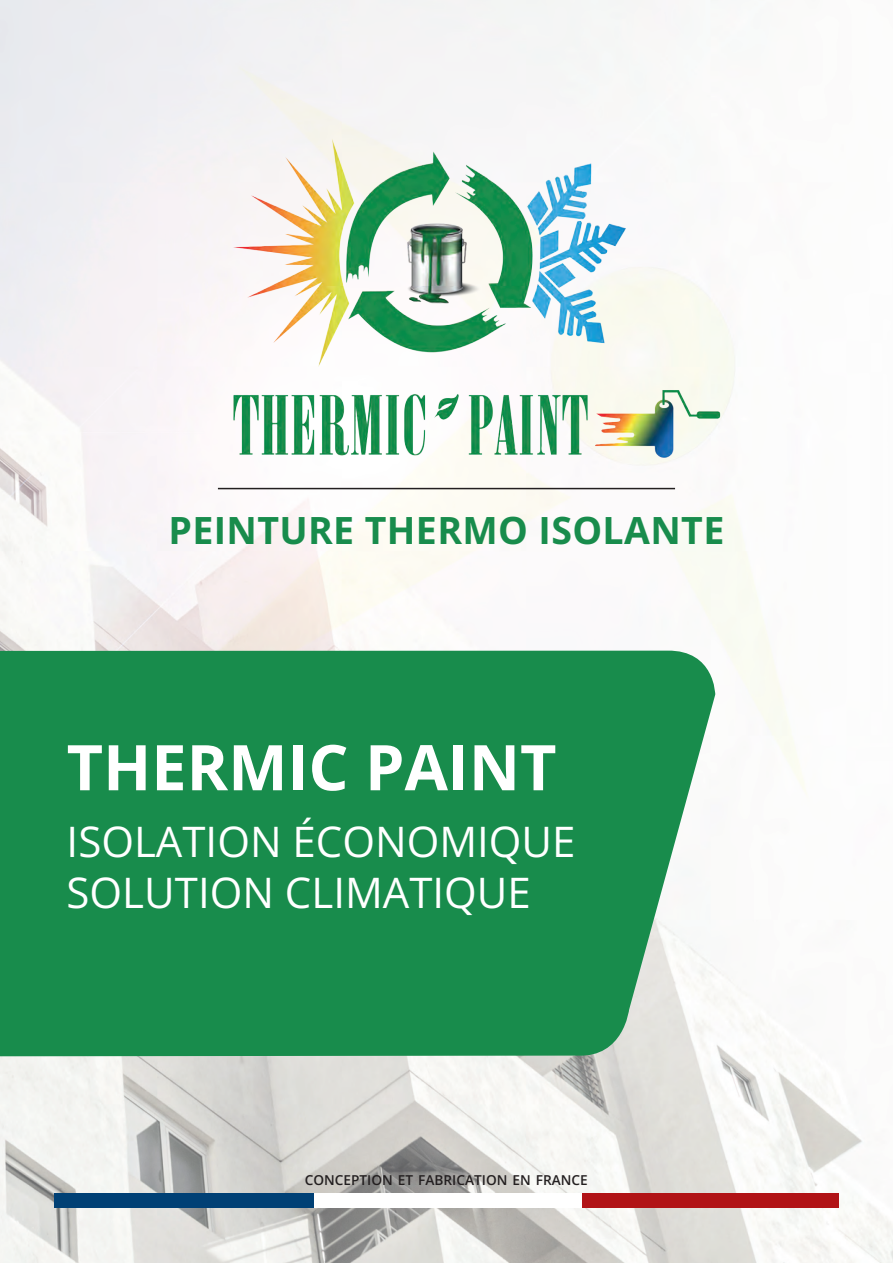
<style>
.page{position:relative;width:893px;height:1263px;background:#fff}
.page>*{position:absolute;margin:0;border:0;box-sizing:border-box;transform-origin:0 0}
.t1{font:700 63px "Open Sans";color:#fff}
.t2{font:42px/50.4px "Open Sans";color:#fff}
.t3{font:700 37.5px "Open Sans";letter-spacing:.01em;color:#188c4c}
.t4{font:600 13.65px "Open Sans";color:#231f20}
</style>
<div class="page">
<img style="left:0;top:0;width:893px;height:1263px">
<img style="left:168px;top:103px;width:557px;height:358px">
<svg style="left:0;top:650px;width:715px;height:408px;background:#279257"></svg>
<div style="left:582px;top:1194px;width:257px;height:14px;background:#b11316"></div>
<div style="left:313px;top:1194px;width:269px;height:14px;background:#fff"></div>
<div style="left:54px;top:1194px;width:259px;height:14px;background:#004075"></div>
<hr style="left:218px;top:488px;width:457px;height:1px;background:#231f20">
<p class="t3" style="left:168px;top:504px;width:557px">PEINTURE THERMO ISOLANTE</p>
<h1 class="t1" style="left:67px;top:723px;width:491px">THERMIC PAINT</h1>
<p class="t2" style="left:67px;top:816px;width:510px">ISOLATION ÉCONOMIQUE<br>SOLUTION CLIMATIQUE</p>
<p class="t4" style="left:305px;top:1170px;width:285px">CONCEPTION ET FABRICATION EN FRANCE</p>
</div>
